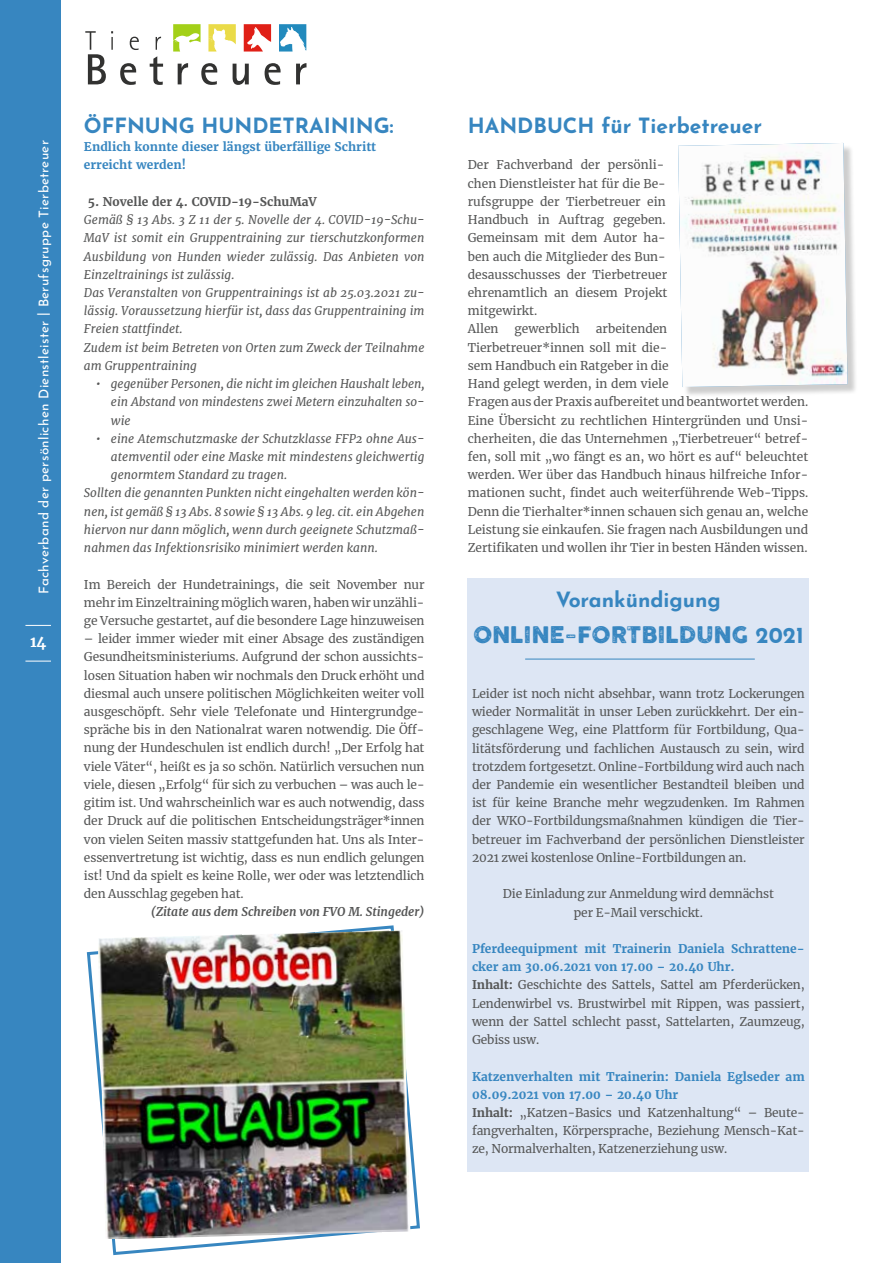
<style>
.page{position:relative;width:893px;height:1263px;background:#fff}
.page>*{position:absolute;margin:0;border:0;box-sizing:border-box;transform-origin:0 0}
.t1{font:22.5px "COCOGOOSELETTERPRESS";color:#3786c0}
.t2{font:700 21px "Josefin Sans";color:#3786c0}
.t3{font:700 15px "Merriweather";color:#fff}
.t4{font:13.5px "Josefin Sans";letter-spacing:.02em;color:#fff}
.t5{font:12px/18.1px "Merriweather";color:#555656}
.t6{font:italic 12px/18.1px "Merriweather";color:#555656}
.t7{font:700 12px/18.1px "Merriweather";color:#3786c0}
.t8{font:italic 700 12px "Merriweather";color:#555656}
.t9{font:700 12px "Merriweather";color:#555656}
.s1{font-family:"Josefin Sans";font-weight:700}
.s2{font-weight:700;color:#3786c0}
.s3{font-weight:700}
</style>
<div class="page">
<div style="left:0;top:0;width:61px;height:1263px;background:#3786c0"></div>
<svg style="left:173px;top:24px;width:28px;height:28px"></svg>
<svg style="left:279px;top:24px;width:27px;height:28px"></svg>
<svg style="left:208px;top:24px;width:28px;height:28px"></svg>
<svg style="left:244px;top:24px;width:27px;height:28px"></svg>
<svg style="left:120px;top:63px;width:16px;height:22px"></svg>
<svg style="left:150px;top:56px;width:13px;height:29px"></svg>
<svg style="left:178px;top:63px;width:10px;height:21px"></svg>
<svg style="left:201px;top:63px;width:16px;height:22px"></svg>
<svg style="left:233px;top:64px;width:16px;height:21px"></svg>
<svg style="left:265px;top:63px;width:16px;height:22px"></svg>
<svg style="left:296px;top:63px;width:10px;height:21px"></svg>
<svg style="left:85px;top:31px;width:28px;height:53px"></svg>
<svg style="left:130px;top:37px;width:9px;height:13px"></svg>
<svg style="left:156px;top:37px;width:5px;height:13px"></svg>
<svg style="left:25px;top:625px;width:26px;height:1px"></svg>
<svg style="left:25px;top:661px;width:26px;height:1px"></svg>
<svg style="left:86px;top:925px;width:334px;height:331px"></svg>
<div style="left:468px;top:578px;width:341px;height:594px;background:#dde6f4"></div>
<img style="left:98px;top:930px;width:312px;height:309px">
<div style="left:679px;top:144px;width:179px;height:254px;background:#000;opacity:.2"></div>
<img style="left:678px;top:143px;width:169px;height:244px">
<hr style="left:525px;top:659px;width:230px;height:1px;background:#3786c0">
<p class="t4" style="left:32px;top:594px;width:455px;rotate:-90deg">Fachverband der persönlichen Dienstleister | Berufsgruppe Tierbetreuer</p>
<p class="t3" style="left:30px;top:632px;width:18px">14</p>
<h2 class="t2" style="left:84px;top:107px;width:311px">ÖFFNUNG HUNDETRAINING:</h2>
<p class="t7" style="left:84px;top:138px;width:294px">Endlich konnte dieser längst überfällige Schritt erreicht werden!</p>
<p class="t9" style="left:88px;top:194px;width:230px">5. Novelle der 4. COVID-19-SchuMaV</p>
<p class="t6" style="left:84px;top:211px;width:342px">Gemäß § 13 Abs. 3 Z 11 der 5. Novelle der 4. COVID-19-Schu-MaV ist somit ein Gruppentraining zur tierschutzkonformen Ausbildung von Hunden wieder zulässig. Das Anbieten von Einzeltrainings ist zulässig.<br>Das Veranstalten von Gruppentrainings ist ab 25.03.2021 zu&shy;lässig. Voraussetzung hierfür ist, dass das Gruppentraining im Freien stattfindet.<br>Zudem ist beim Betreten von Orten zum Zweck der Teilnahme am Gruppentraining</p>
<p class="t6" style="left:111px;top:375px;width:315px;text-align:justify;text-indent:-15px">• gegenüber Personen, die nicht im gleichen Haushalt leben, ein Abstand von mindestens zwei Metern einzuhalten so&shy;wie</p>
<p class="t6" style="left:96px;top:429px;width:330px">• eine Atemschutzmaske der Schutzklasse FFP2 ohne Aus-</p>
<p class="t6" style="left:111px;top:448px;width:315px">atemventil oder eine Maske mit mindestens gleichwertig</p>
<p class="t6" style="left:111px;top:466px;width:178px">genormtem Standard zu tragen.</p>
<p class="t6" style="left:84px;top:484px;width:342px">Sollten die genannten Punkten nicht eingehalten werden kön-</p>
<p class="t6" style="left:84px;top:502px;width:342px">nen, ist gemäß § 13 Abs. 8 sowie § 13 Abs. 9 leg. cit. ein Abgehen</p>
<p class="t6" style="left:84px;top:520px;width:342px">hiervon nur dann möglich, wenn durch geeignete Schutzmaß-</p>
<p class="t6" style="left:84px;top:539px;width:295px">nahmen das Infektionsrisiko minimiert werden kann.</p>
<p class="t5" style="left:84px;top:575px;width:342px;text-align:justify">Im Bereich der Hundetrainings, die seit November nur mehr im Einzeltraining möglich waren, haben wir unzähli&shy;ge Versuche gestartet, auf die besondere Lage hinzuweisen</p>
<p class="t5" style="left:84px;top:629px;width:342px;text-align:justify">– leider immer wieder mit einer Absage des zuständigen Gesundheitsministeriums. Aufgrund der schon aussichts&shy;losen Situation haben wir nochmals den Druck erhöht und diesmal auch unsere politischen Möglichkeiten weiter voll ausgeschöpft. Sehr viele Telefonate und Hintergrundge&shy;spräche bis in den Nationalrat waren notwendig. Die Öff&shy;nung der Hundeschulen ist endlich durch! „Der Erfolg hat viele Väter“, heißt es ja so schön. Natürlich versuchen nun viele, diesen „Erfolg“ für sich zu verbuchen – was auch le&shy;gitim ist. Und wahrscheinlich war es auch notwendig, dass der Druck auf die politischen Entscheidungsträger*innen von vielen Seiten massiv stattgefunden hat. Uns als Inter&shy;essenvertretung ist wichtig, dass es nun endlich gelungen ist! Und da spielt es keine Rolle, wer oder was letztendlich den Ausschlag gegeben hat.</p>
<p class="t8" style="left:151px;top:905px;width:275px">(Zitate aus dem Schreiben von FVO M. Stingeder)</p>
<h2 class="t2" style="left:468px;top:107px;width:296px">HANDBUCH für Tierbetreuer</h2>
<p class="t5" style="left:468px;top:156px;width:201px">Der Fachverband der persönli&shy;chen Dienstleister hat für die Be&shy;rufsgruppe der Tierbetreuer ein<br>Handbuch in Auftrag gegeben.<br>Gemeinsam mit dem Autor ha&shy;ben auch die Mitglieder des Bun&shy;desausschusses der Tierbetreuer ehrenamtlich an diesem Projekt mitgewirkt.<br>Allen</p>
<p class="t5" style="left:468px;top:320px;width:342px;text-indent:128px">arbeitenden<br>Tierbetreuer*innen soll mit die-<br>sem Handbuch ein Ratgeber in die<br>Hand gelegt werden, in dem viele<br>Fragen aus der Praxis aufbereitet und beantwortet werden.<br>Eine Übersicht zu rechtlichen Hintergründen und Unsi&shy;cherheiten, die das Unternehmen „Tierbetreuer“ betref&shy;fen, soll mit „wo fängt es an, wo hört es auf“ beleuchtet werden. Wer über das Handbuch hinaus hilfreiche Infor&shy;mationen sucht, findet auch weiterführende Web-Tipps.<br>Denn die Tierhalter*innen schauen sich genau an, welche Leistung sie einkaufen. Sie fragen nach Ausbildungen und Zertifikaten und wollen ihr Tier in besten Händen wissen.</p>
<h2 class="t2" style="left:556px;top:581px;width:167px">Vorankündigung</h2>
<h1 class="t1" style="left:473px;top:622px;width:332px">ONLINE-FORTBILDUNG <span class="s1">2021</span></h1>
<p class="t5" style="left:515px;top:320px;width:67px">gewerblich</p>
<p class="t5" style="left:472px;top:684px;width:334px;text-align:justify">Leider ist noch nicht absehbar, wann trotz Lockerungen wieder Normalität in unser Leben zurückkehrt. Der ein&shy;geschlagene Weg, eine Plattform für Fortbildung, Qua&shy;litätsförderung und fachlichen Austausch zu sein, wird trotzdem fortgesetzt. Online-Fortbildung wird auch nach der Pandemie ein wesentlicher Bestandteil bleiben und ist für keine Branche mehr wegzudenken. Im Rahmen der WKO-Fortbildungsmaßnahmen kündigen die Tier&shy;betreuer im Fachverband der persönlichen Dienstleister 2021 zwei kostenlose Online-Fortbildungen an.</p>
<p class="t5" style="left:503px;top:884px;width:273px;text-align:center">Die Einladung zur Anmeldung wird demnächst per E-Mail verschickt.</p>
<p class="t5" style="left:472px;top:939px;width:334px"><span class="s2">Pferdeequipment mit Trainerin Daniela Schrattene&shy;cker am 30.06.2021 von 17.00 – 20.40 Uhr.<br></span><span class="s3">Inhalt:</span> Geschichte des Sattels, Sattel am Pferderücken, Lendenwirbel vs. Brustwirbel mit Rippen, was passiert, wenn der Sattel schlecht passt, Sattelarten, Zaumzeug, Gebiss usw.</p>
<p class="t5" style="left:472px;top:1067px;width:334px"><span class="s2">Katzenverhalten mit Trainerin: Daniela Eglseder am 08.09.2021 von 17.00 – 20.40 Uhr<br></span><span class="s3">Inhalt:</span> „Katzen-Basics und Katzenhaltung“ – Beute&shy;fangverhalten, Körpersprache, Beziehung Mensch-Kat&shy;ze, Normalverhalten, Katzenerziehung usw.</p>
</div>
